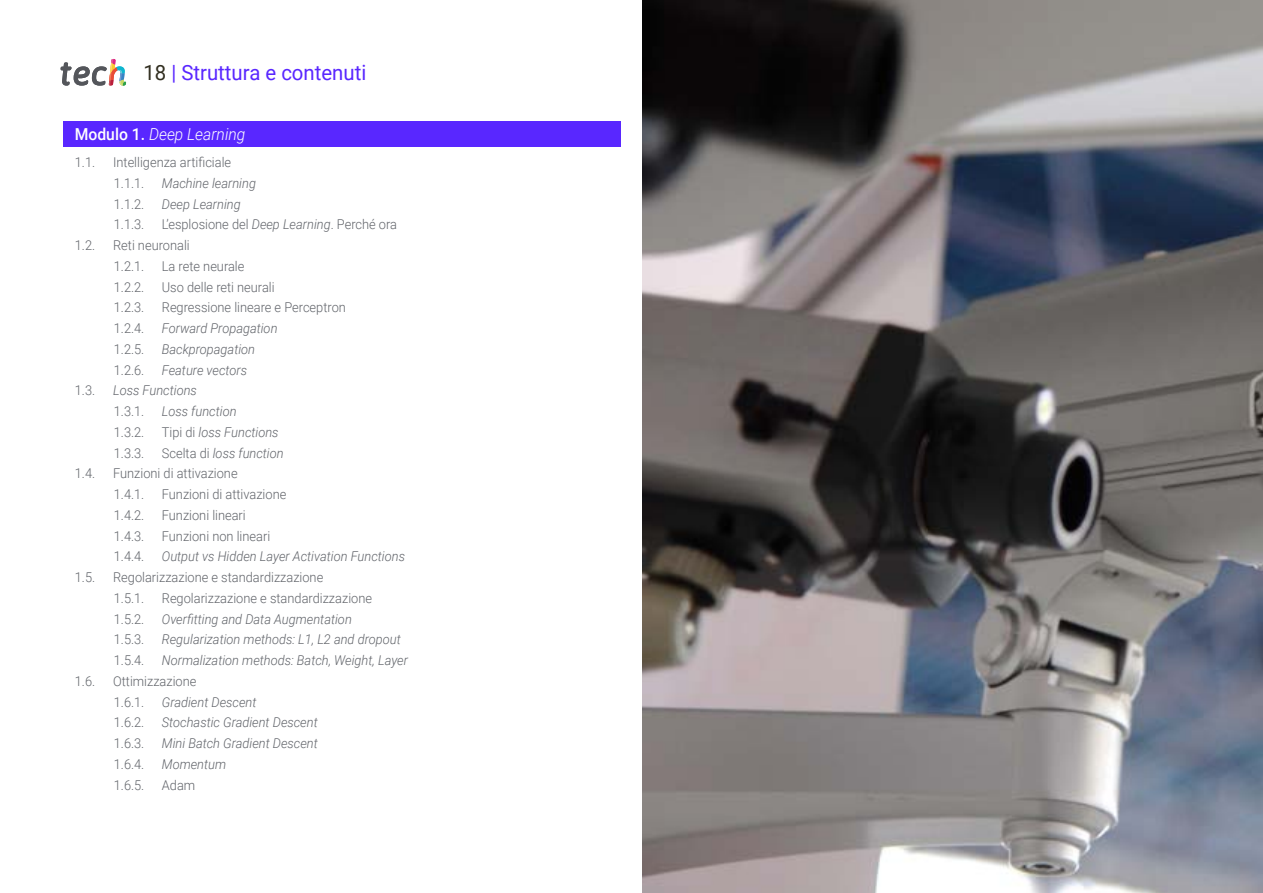
<style>
.page{position:relative;width:1263px;height:893px;background:#fff}
.page>*{position:absolute;margin:0;border:0;box-sizing:border-box;transform-origin:0 0}
.t1{font:21px "Roboto";color:#5927ff}
.t2{font:italic 300 16.5px "Roboto";color:#fff;scale:.95 1}
.t3{font:300 13.5px/20.7px "Roboto";color:#61646a;scale:.95 1}
.t4{font:italic 300 13.5px "Roboto";color:#61646a;scale:.95 1}
.s1{color:#312e20}
.s2{font-weight:500;font-style:normal}
.s3{font-style:italic}
.s4{font-style:normal}
</style>
<div class="page">
<img style="left:642px;top:0;width:621px;height:893px">
<div style="left:64px;top:121px;width:557px;height:25px;background:#5927ff"></div>
<svg style="left:61px;top:59px;width:65px;height:27px"></svg>
<h1 class="t1" style="left:144px;top:57px;width:224px"><span class="s1">18</span> | Struttura e contenuti</h1>
<p class="t2" style="left:75px;top:123px;width:181px"><span class="s2">Modulo 1.</span> Deep Learning</p>
<p class="t3" style="left:75px;top:151px;width:23px">1.1.</p>
<p class="t3" style="left:113px;top:151px;width:126px">Intelligenza artificiale<br>1.1.1.</p>
<p class="t4" style="left:162px;top:174px;width:101px">Machine learning</p>
<p class="t3" style="left:114px;top:193px;width:34px">1.1.2.</p>
<p class="t4" style="left:162px;top:194px;width:85px">Deep Learning</p>
<p class="t3" style="left:114px;top:214px;width:34px">1.1.3.</p>
<p class="t3" style="left:162px;top:214px;width:249px">L’esplosione del <span class="s3">Deep Learning</span>. Perché ora</p>
<p class="t3" style="left:75px;top:234px;width:23px">1.2.</p>
<p class="t3" style="left:113px;top:234px;width:82px">Reti neuronali<br>1.2.1.</p>
<p class="t3" style="left:162px;top:255px;width:88px">La rete neurale</p>
<p class="t3" style="left:114px;top:276px;width:34px">1.2.2.</p>
<p class="t3" style="left:162px;top:276px;width:120px">Uso delle reti neurali</p>
<p class="t3" style="left:114px;top:297px;width:34px">1.2.3.</p>
<p class="t3" style="left:162px;top:297px;width:195px">Regressione lineare e Perceptron</p>
<p class="t3" style="left:114px;top:317px;width:34px">1.2.4.</p>
<p class="t4" style="left:162px;top:319px;width:123px">Forward Propagation</p>
<p class="t3" style="left:114px;top:338px;width:34px">1.2.5.</p>
<p class="t4" style="left:162px;top:340px;width:100px">Backpropagation</p>
<p class="t3" style="left:114px;top:359px;width:34px">1.2.6.</p>
<p class="t4" style="left:162px;top:360px;width:91px">Feature vectors</p>
<p class="t3" style="left:75px;top:380px;width:23px">1.3.</p>
<p class="t4" style="left:113px;top:381px;width:90px">Loss Functions</p>
<p class="t3" style="left:114px;top:400px;width:34px">1.3.1.</p>
<p class="t4" style="left:162px;top:402px;width:80px">Loss function</p>
<p class="t3" style="left:114px;top:421px;width:34px">1.3.2.</p>
<p class="t4" style="left:162px;top:423px;width:124px"><span class="s4">Tipi di</span> loss Functions</p>
<p class="t3" style="left:114px;top:442px;width:34px">1.3.3.</p>
<p class="t4" style="left:162px;top:443px;width:130px"><span class="s4">Scelta di</span> loss function</p>
<p class="t3" style="left:75px;top:463px;width:23px">1.4.</p>
<p class="t3" style="left:113px;top:463px;width:133px">Funzioni di attivazione<br>1.4.1.</p>
<p class="t3" style="left:162px;top:483px;width:133px">Funzioni di attivazione</p>
<p class="t3" style="left:114px;top:504px;width:34px">1.4.2.</p>
<p class="t3" style="left:162px;top:504px;width:90px">Funzioni lineari</p>
<p class="t3" style="left:114px;top:525px;width:34px">1.4.3.</p>
<p class="t3" style="left:162px;top:525px;width:116px">Funzioni non lineari</p>
<p class="t3" style="left:114px;top:546px;width:34px">1.4.4.</p>
<p class="t4" style="left:162px;top:547px;width:257px">Output vs Hidden Layer Activation Functions</p>
<p class="t3" style="left:75px;top:566px;width:23px">1.5.</p>
<p class="t3" style="left:113px;top:566px;width:223px">Regolarizzazione e standardizzazione<br>1.5.1.</p>
<p class="t3" style="left:162px;top:587px;width:223px">Regolarizzazione e standardizzazione</p>
<p class="t3" style="left:114px;top:608px;width:34px">1.5.2.</p>
<p class="t4" style="left:162px;top:609px;width:202px">Overfitting and Data Augmentation</p>
<p class="t3" style="left:114px;top:629px;width:34px">1.5.3.</p>
<p class="t4" style="left:162px;top:630px;width:253px">Regularization methods: L1, L2 and dropout</p>
<p class="t3" style="left:114px;top:649px;width:34px">1.5.4.</p>
<p class="t4" style="left:162px;top:651px;width:261px">Normalization methods: Batch, Weight, Layer</p>
<p class="t3" style="left:75px;top:670px;width:23px">1.6.</p>
<p class="t3" style="left:113px;top:670px;width:89px">Ottimizzazione<br>1.6.1.</p>
<p class="t4" style="left:162px;top:692px;width:101px">Gradient Descent</p>
<p class="t3" style="left:114px;top:712px;width:34px">1.6.2.</p>
<p class="t4" style="left:162px;top:713px;width:166px">Stochastic Gradient Descent</p>
<p class="t3" style="left:114px;top:732px;width:34px">1.6.3.</p>
<p class="t4" style="left:162px;top:734px;width:166px">Mini Batch Gradient Descent</p>
<p class="t3" style="left:114px;top:753px;width:34px">1.6.4.</p>
<p class="t4" style="left:162px;top:755px;width:69px">Momentum</p>
<p class="t3" style="left:114px;top:774px;width:34px">1.6.5.</p>
<p class="t3" style="left:162px;top:774px;width:37px">Adam</p>
</div>
